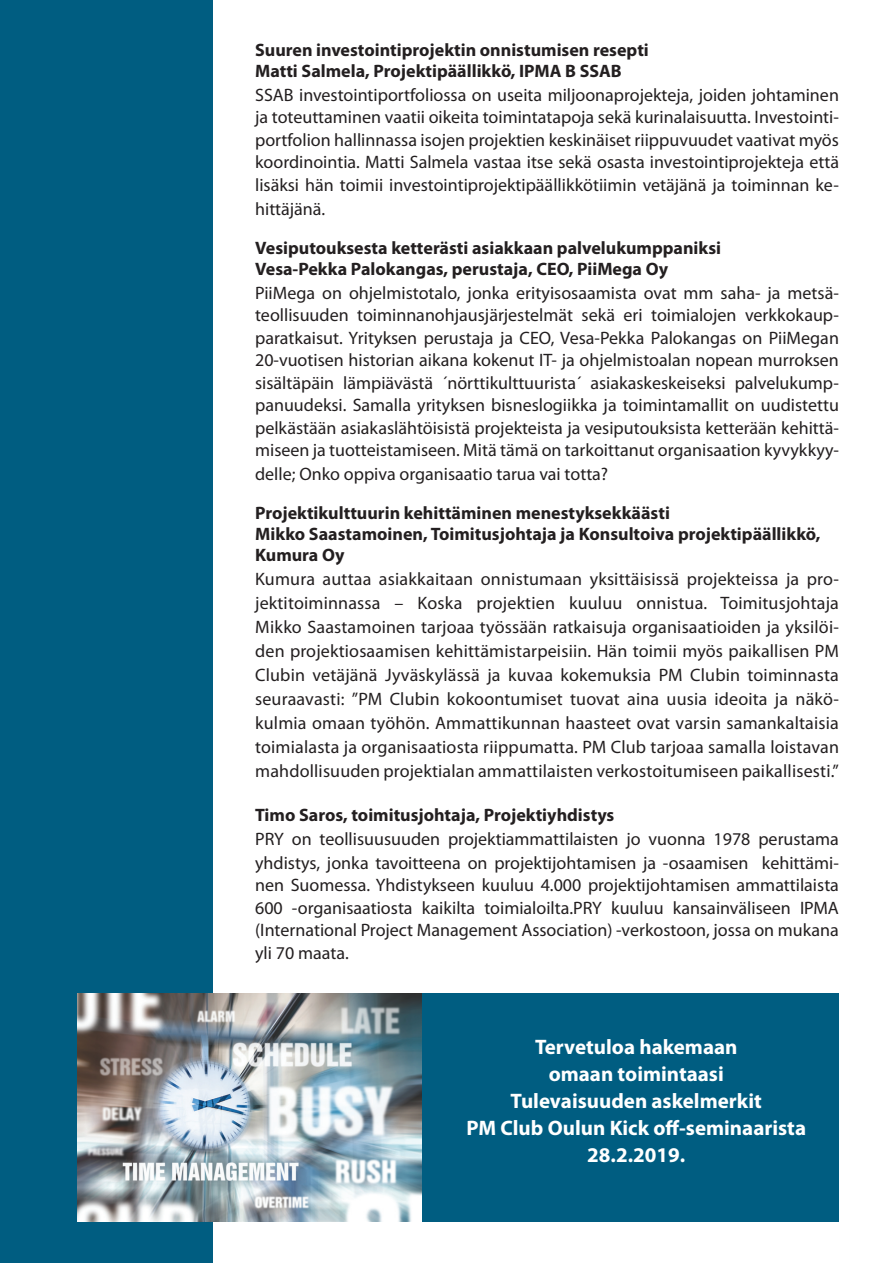
<style>
.page{position:relative;width:893px;height:1263px;background:#fff}
.page>*{position:absolute;margin:0;border:0;box-sizing:border-box;transform-origin:0 0}
.t1{font:700 21px/27px "Myriad Pro";color:#fff;text-align:center}
.t2{font:18px/22.8px "Myriad Pro";color:#231f20;text-align:justify}
.t3{font:700 18px/21px "Myriad Pro";color:#231f20}
</style>
<div class="page">
<div style="left:419px;top:993px;width:420px;height:229px;background:#005d81"></div>
<div style="left:0;top:0;width:213px;height:1263px;background:#005d81"></div>
<img style="left:78px;top:993px;width:344px;height:229px">
<p class="t3" style="left:255px;top:39px;width:395px">Suuren investointiprojektin onnistumisen resepti<br>Matti Salmela, Projektipäällikkö, IPMA B SSAB</p>
<p class="t2" style="left:255px;top:83px;width:585px">SSAB investointiportfoliossa on useita miljoonaprojekteja, joiden johtaminen ja toteuttaminen vaatii oikeita toimintatapoja sekä kurinalaisuutta. Investointi&shy;portfolion hallinnassa isojen projektien keskinäiset riippuvuudet vaativat myös koordinointia. Matti Salmela vastaa itse sekä osasta investointiprojekteja että lisäksi hän toimii investointiprojektipäällikkötiimin vetäjänä ja toiminnan ke&shy;hittäjänä.</p>
<p class="t3" style="left:255px;top:237px;width:467px">Vesiputouksesta ketterästi asiakkaan palvelukumppaniksi<br>Vesa-Pekka Palokangas, perustaja, CEO, PiiMega Oy</p>
<p class="t2" style="left:255px;top:282px;width:585px">PiiMega on ohjelmistotalo, jonka erityisosaamista ovat mm saha- ja metsä&shy;teollisuuden toiminnanohjausjärjestelmät sekä eri toimialojen verkkokaup&shy;paratkaisut. Yrityksen perustaja ja CEO, Vesa-Pekka Palokangas on PiiMegan 20-vuotisen historian aikana kokenut IT- ja ohjelmistoalan nopean murroksen sisältäpäin lämpiävästä ´nörttikulttuurista´ asiakaskeskeiseksi palvelukump&shy;panuudeksi. Samalla yrityksen bisneslogiikka ja toimintamallit on uudistettu pelkästään asiakaslähtöisistä projekteista ja vesiputouksista ketterään kehittä&shy;miseen ja tuotteistamiseen. Mitä tämä on tarkoittanut organisaation kyvykkyy&shy;delle; Onko oppiva organisaatio tarua vai totta?</p>
<p class="t3" style="left:255px;top:503px;width:567px">Projektikulttuurin kehittäminen menestyksekkäästi<br>Mikko Saastamoinen, Toimitusjohtaja ja Konsultoiva projektipäällikkö,<br>Kumura Oy</p>
<p class="t2" style="left:255px;top:567px;width:585px;line-height:24px">Kumura auttaa asiakkaitaan onnistumaan yksittäisissä projekteissa ja pro&shy;jektitoiminnassa – Koska projektien kuuluu onnistua. Toimitusjohtaja Mikko Saastamoinen tarjoaa työssään ratkaisuja organisaatioiden ja yksilöi&shy;den projektiosaamisen kehittämistarpeisiin. Hän toimii myös paikallisen PM Clubin vetäjänä Jyväskylässä ja kuvaa kokemuksia PM Clubin toiminnasta seuraavasti: ”PM Clubin kokoontumiset tuovat aina uusia ideoita ja näkö&shy;kulmia omaan työhön. Ammattikunnan haasteet ovat varsin samankaltaisia toimialasta ja organisaatiosta riippumatta. PM Club tarjoaa samalla loistavan mahdollisuuden projektialan ammattilaisten verkostoitumiseen paikallisesti.”</p>
<p class="t3" style="left:255px;top:804px;width:361px">Timo Saros, toimitusjohtaja, Projektiyhdistys</p>
<p class="t2" style="left:255px;top:827px;width:585px">PRY on teollisuusuuden projektiammattilaisten jo vuonna 1978 perustama yhdistys, jonka tavoitteena on projektijohtamisen ja -osaamisen kehittämi&shy;nen Suomessa. Yhdistykseen kuuluu 4.000 projektijohtamisen ammattilaista 600 -organisaatiosta kaikilta toimialoilta.PRY kuuluu kansainväliseen IPMA (International Project Management Association) -verkostoon, jossa on mukana yli 70 maata.</p>
<p class="t1" style="left:466px;top:1034px;width:341px">Tervetuloa hakemaan<br>omaan toimintaasi<br>Tulevaisuuden askelmerkit<br>PM Club Oulun Kick off-seminaarista<br>28.2.2019.</p>
</div>
